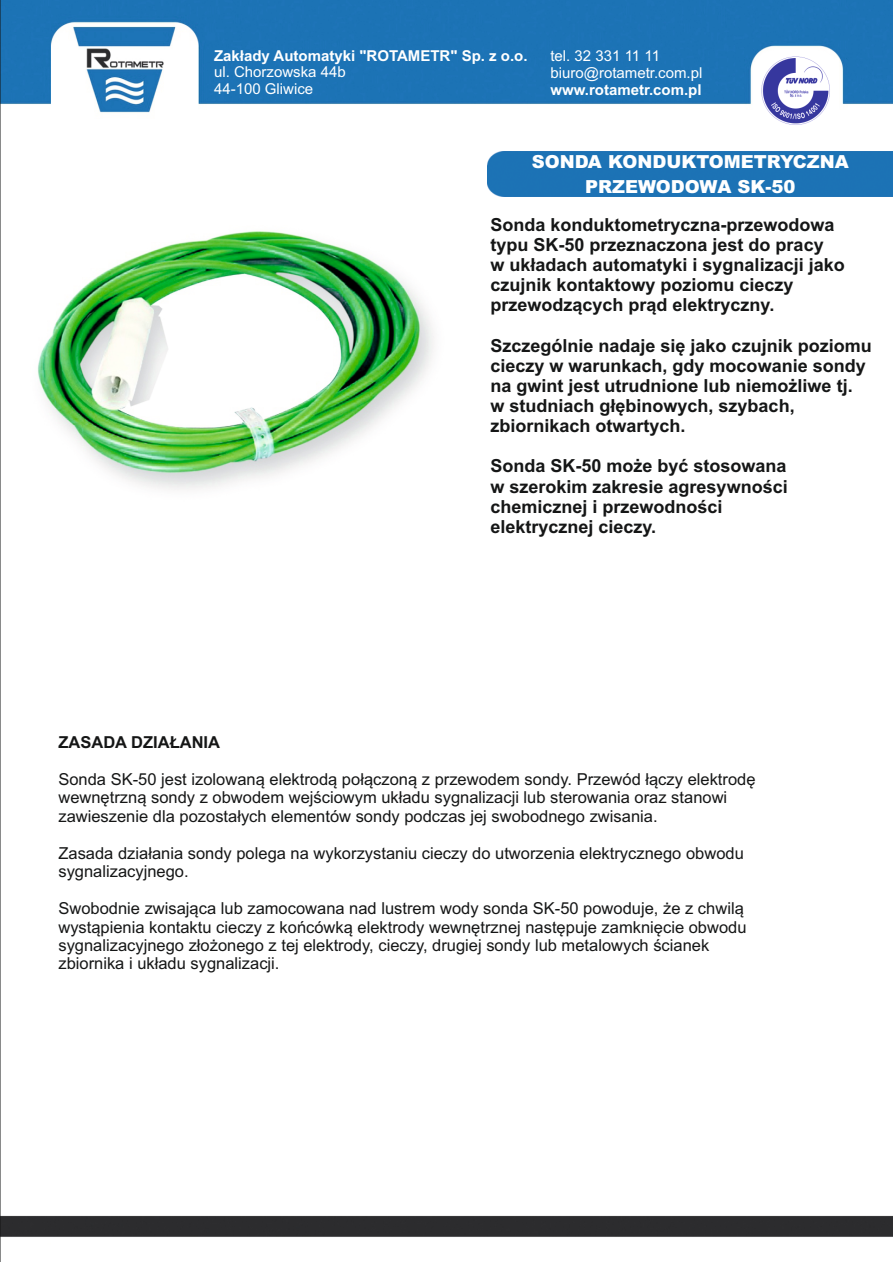
<style>
.page{position:relative;width:893px;height:1262px;background:#fff}
.page>*{position:absolute;margin:0;border:0;box-sizing:border-box;transform-origin:0 0}
.t1{font:700 18px/20.1px "Arial";color:#151616}
.t2{font:900 18px/25.3px "Arial";color:#fff;text-align:center}
.t3{font:16.5px/18.5px "Arial";color:#151616}
.t4{font:700 16.5px "Arial";color:#151616}
.t5{font:15px/16.8px "Arial";color:#fff}
.t6{font:700 15px "Arial";color:#fff}
</style>
<div class="page">
<img style="left:1px;top:0;width:892px;height:1237px">
<img style="left:753px;top:51px;width:85px;height:83px">
<hr style="left:0;top:0;width:1px;height:1262px;background:#151616">
<div style="left:487px;top:151px;width:405px;height:45px;background:#1c72b5"></div>
<img style="left:31px;top:226px;width:415px;height:275px">
<p class="t6" style="left:214px;top:50px;width:315px">Zakłady Automatyki "ROTAMETR" Sp. z o.o.</p>
<p class="t5" style="left:214px;top:65px;width:133px">ul. Chorzowska 44b<br>44-100 Gliwice</p>
<p class="t5" style="left:550px;top:49px;width:153px">tel. 32 331 11 11 biuro@rotametr.com.pl</p>
<p class="t6" style="left:550px;top:84px;width:153px">www.rotametr.com.pl</p>
<p class="t2" style="left:531px;top:150px;width:318px">SONDA KONDUKTOMETRYCZNA<br>PRZEWODOWA SK-50</p>
<p class="t1" style="left:490px;top:216px;width:356px">Sonda konduktometryczna-przewodowa typu SK-50 przeznaczona jest do pracy<br>w układach automatyki i sygnalizacji jako czujnik kontaktowy poziomu cieczy przewodzących prąd elektryczny.</p>
<p class="t1" style="left:490px;top:337px;width:383px">Szczególnie nadaje się jako czujnik poziomu cieczy w warunkach, gdy mocowanie sondy na gwint jest utrudnione lub niemożliwe tj.<br>w studniach głębinowych, szybach, zbiornikach otwartych.</p>
<p class="t1" style="left:490px;top:457px;width:299px">Sonda SK-50 może być stosowana w szerokim zakresie agresywności chemicznej i przewodności elektrycznej cieczy.</p>
<p class="t4" style="left:58px;top:736px;width:163px">ZASADA DZIAŁANIA</p>
<p class="t3" style="left:58px;top:771px;width:698px">Sonda SK-50 jest izolowaną elektrodą połączoną z przewodem sondy. Przewód łączy elektrodę wewnętrzną sondy z obwodem wejściowym układu sygnalizacji lub sterowania oraz stanowi zawieszenie dla pozostałych elementów sondy podczas jej swobodnego zwisania.</p>
<p class="t3" style="left:58px;top:845px;width:687px">Zasada działania sondy polega na wykorzystaniu cieczy do utworzenia elektrycznego obwodu sygnalizacyjnego.</p>
<p class="t3" style="left:58px;top:900px;width:689px">Swobodnie zwisająca lub zamocowana nad lustrem wody sonda SK-50 powoduje, że z chwilą wystąpienia kontaktu cieczy z końcówką elektrody wewnętrznej następuje zamknięcie obwodu sygnalizacyjnego złożonego z tej elektrody, cieczy, drugiej sondy lub metalowych ścianek zbiornika i układu sygnalizacji.</p>
</div>
